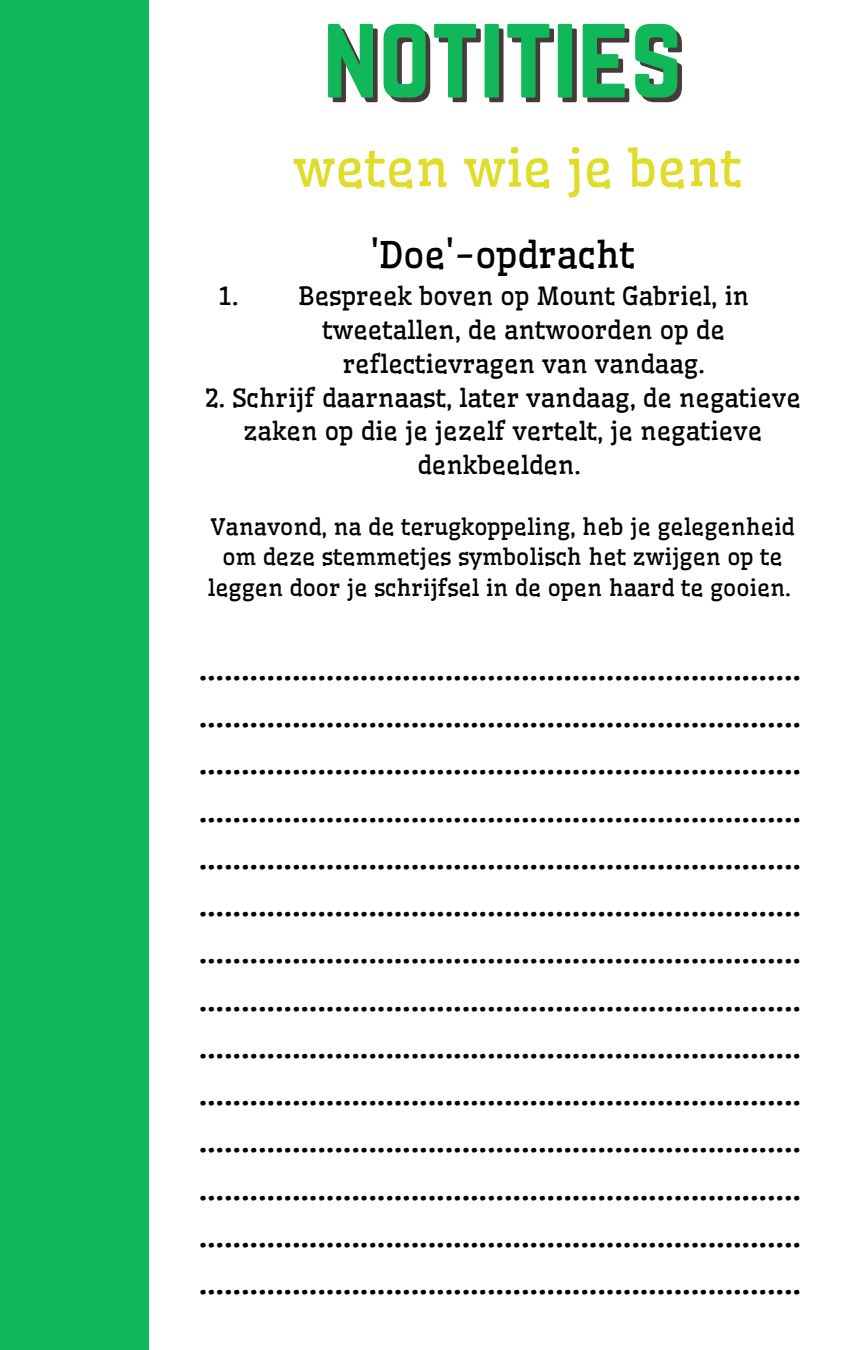
<style>
.page{position:relative;width:864px;height:1350px;background:#fff}
.page>*{position:absolute;margin:0;border:0;box-sizing:border-box;transform-origin:0 0}
.t1{font:105.3px "Norwester";color:#11b859}
.t2{font:50.62px "Wellfleet";color:#dfdd29}
.t3{font:36px "Wellfleet";color:#000}
.t4{font:33.98px/47.2px "Wellfleet";color:#000}
.t5{font:24.75px/33.8px "Wellfleet";color:#000;text-align:center}
.t6{font:22.5px/30.4px "Wellfleet";color:#000;text-align:center}
</style>
<div class="page">
<div style="left:0;top:0;width:148px;height:1350px;background:#11b859"></div>
<h2 class="t1" style="left:323px;top:-8px;width:361px">NOTITIES</h2>
<p class="t5" style="left:218px;top:280px;width:22px">1.</p>
<h1 class="t2" style="left:293px;top:137px;width:450px">weten wie je bent</h1>
<p class="t3" style="left:370px;top:233px;width:266px">'Doe'-opdracht</p>
<p class="t5" style="left:298px;top:280px;width:452px">Bespreek boven op Mount Gabriel, in tweetallen, de antwoorden op de reflectievragen van vandaag.</p>
<p class="t5" style="left:204px;top:381px;width:598px">2. Schrijf daarnaast, later vandaag, de negatieve zaken op die je jezelf vertelt, je negatieve denkbeelden.</p>
<p class="t6" style="left:208px;top:512px;width:588px">Vanavond, na de terugkoppeling, heb je gelegenheid om deze stemmetjes symbolisch het zwijgen op te leggen door je schrijfsel in de open haard te gooien.</p>
<h3 class="t4" style="left:199px;top:644px;width:604px">....................................................................... .......................................................................</h3>
<p class="t4" style="left:199px;top:738px;width:604px;text-align:justify">....................................................................... ....................................................................... ....................................................................... ....................................................................... ....................................................................... ....................................................................... ....................................................................... ....................................................................... ....................................................................... ....................................................................... ....................................................................... .......................................................................</p>
</div>
